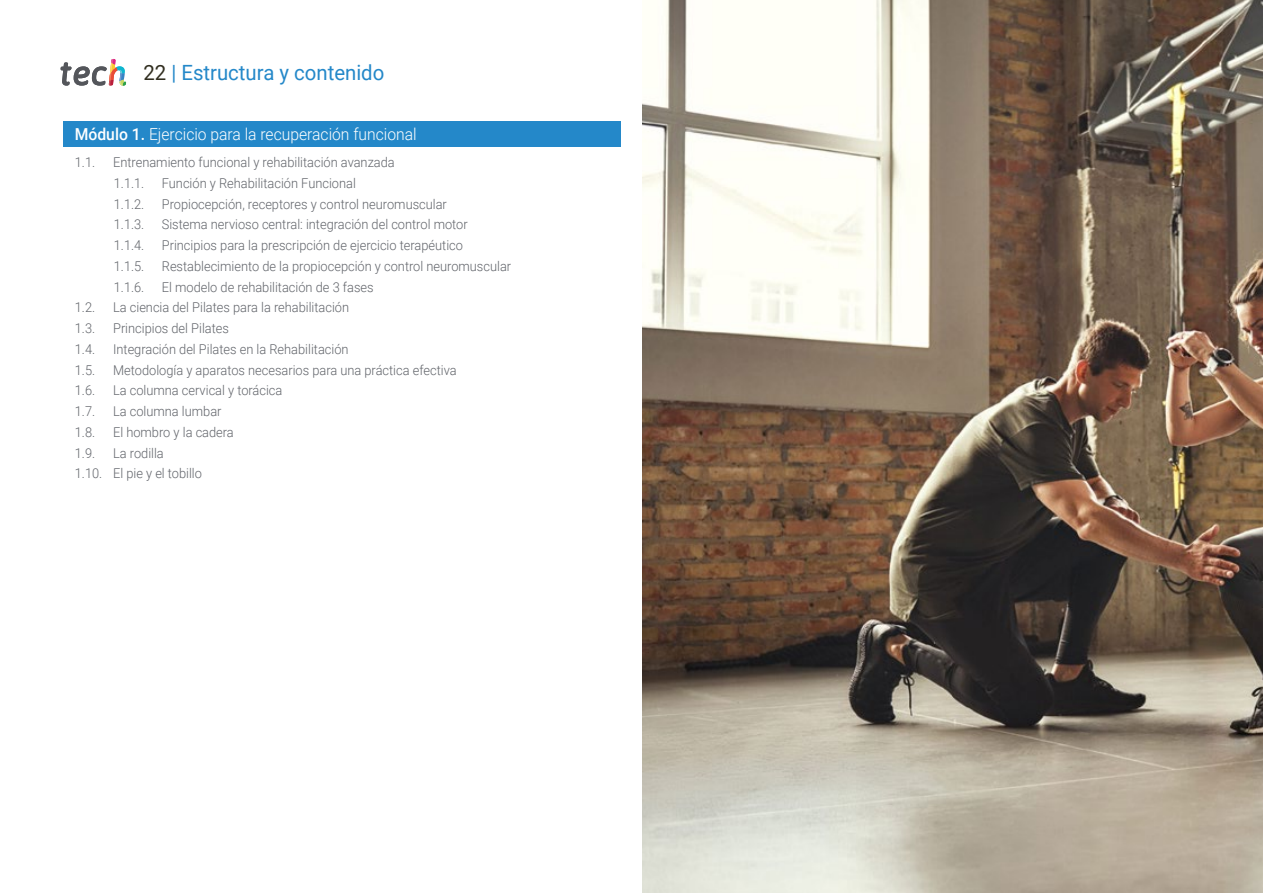
<style>
.page{position:relative;width:1263px;height:893px;background:#fff}
.page>*{position:absolute;margin:0;border:0;box-sizing:border-box;transform-origin:0 0}
.t1{font:21px "Roboto";color:#2488c9}
.t2{font:300 16.5px "Roboto";color:#fff;scale:.95 1}
.t3{font:300 13.5px/20.7px "Roboto";color:#61646a;scale:.95 1}
.s1{color:#312e20}
.s2{font-weight:500}
</style>
<div class="page">
<div style="left:64px;top:121px;width:557px;height:25px;background:#2488c9"></div>
<img style="left:642px;top:0;width:621px;height:893px">
<svg style="left:61px;top:59px;width:65px;height:27px"></svg>
<h1 class="t1" style="left:144px;top:57px;width:242px"><span class="s1">22</span> | Estructura y contenido</h1>
<p class="t2" style="left:75px;top:123px;width:361px"><span class="s2">Módulo 1.</span> Ejercicio para la recuperación funcional</p>
<p class="t3" style="left:75px;top:151px;width:23px">1.1.</p>
<p class="t3" style="left:113px;top:151px;width:298px">Entrenamiento funcional y rehabilitación avanzada<br>1.1.1.</p>
<p class="t3" style="left:162px;top:172px;width:206px">Función y Rehabilitación Funcional</p>
<p class="t3" style="left:114px;top:193px;width:34px">1.1.2.</p>
<p class="t3" style="left:162px;top:193px;width:302px">Propiocepción, receptores y control neuromuscular</p>
<p class="t3" style="left:114px;top:214px;width:34px">1.1.3.</p>
<p class="t3" style="left:162px;top:214px;width:323px">Sistema nervioso central: integración del control motor</p>
<p class="t3" style="left:114px;top:234px;width:34px">1.1.4.</p>
<p class="t3" style="left:162px;top:234px;width:319px">Principios para la prescripción de ejercicio terapéutico</p>
<p class="t3" style="left:114px;top:255px;width:34px">1.1.5.</p>
<p class="t3" style="left:162px;top:255px;width:369px">Restablecimiento de la propiocepción y control neuromuscular</p>
<p class="t3" style="left:114px;top:276px;width:34px">1.1.6.</p>
<p class="t3" style="left:162px;top:276px;width:224px">El modelo de rehabilitación de 3 fases</p>
<p class="t3" style="left:75px;top:297px;width:23px">1.2.</p>
<p class="t3" style="left:113px;top:297px;width:250px">La ciencia del Pilates para la rehabilitación</p>
<p class="t3" style="left:75px;top:317px;width:23px">1.3.</p>
<p class="t3" style="left:113px;top:317px;width:123px">Principios del Pilates</p>
<p class="t3" style="left:75px;top:338px;width:23px">1.4.</p>
<p class="t3" style="left:113px;top:338px;width:249px">Integración del Pilates en la Rehabilitación</p>
<p class="t3" style="left:75px;top:359px;width:23px">1.5.</p>
<p class="t3" style="left:113px;top:359px;width:363px">Metodología y aparatos necesarios para una práctica efectiva</p>
<p class="t3" style="left:75px;top:380px;width:23px">1.6.</p>
<p class="t3" style="left:113px;top:380px;width:180px">La columna cervical y torácica</p>
<p class="t3" style="left:75px;top:400px;width:23px">1.7.</p>
<p class="t3" style="left:113px;top:400px;width:116px">La columna lumbar</p>
<p class="t3" style="left:75px;top:421px;width:23px">1.8.</p>
<p class="t3" style="left:113px;top:421px;width:129px">El hombro y la cadera</p>
<p class="t3" style="left:75px;top:442px;width:23px">1.9.</p>
<p class="t3" style="left:75px;top:442px;width:135px;text-align:center">La rodilla<br>1.10. El pie y el tobillo</p>
</div>
